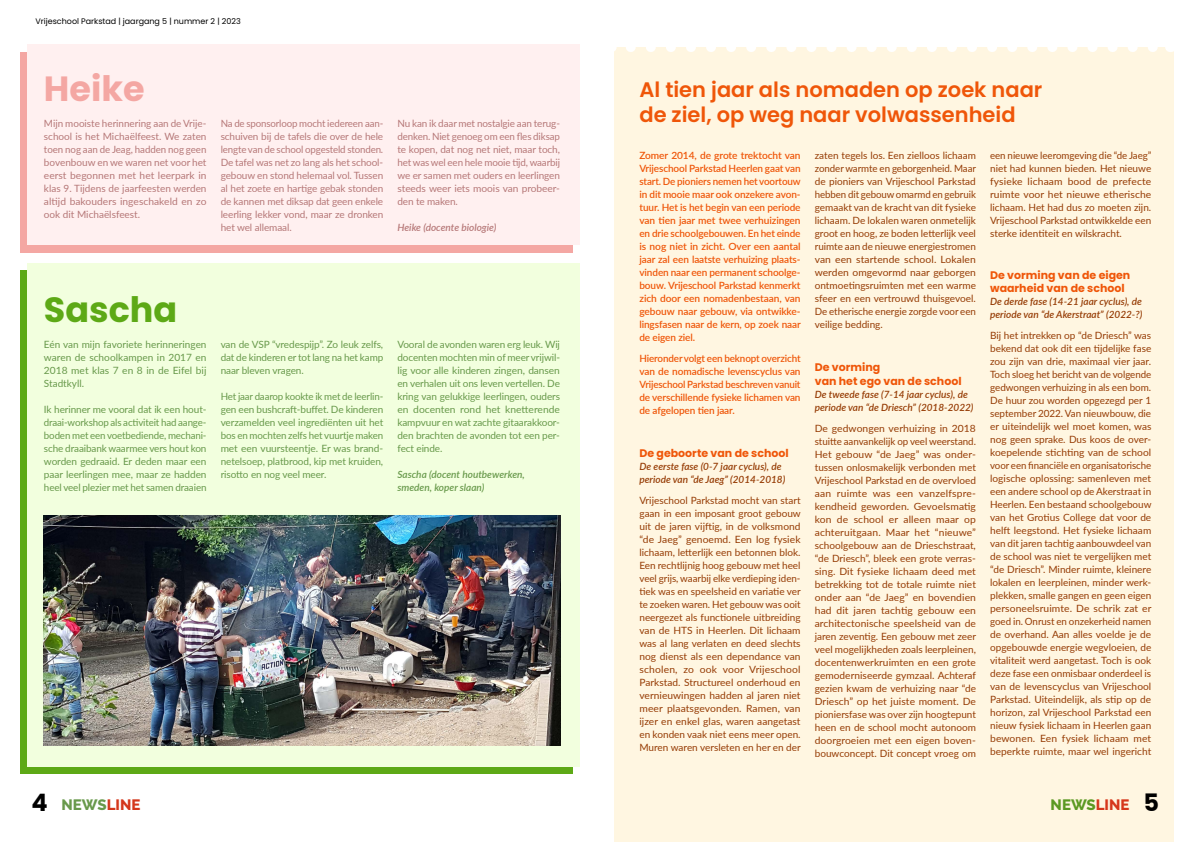
<style>
.page{position:relative;width:1191px;height:842px;background:#fff}
.page>*{position:absolute;margin:0;border:0;box-sizing:border-box;transform-origin:0 0}
.t1{font:700 35px "Poppins";color:#5da916}
.t2{font:700 35px "Poppins";color:#f4a7a3}
.t3{font:600 21px/25px "Poppins";color:#ef5609}
.t4{font:800 15px "Raleway";color:#68994b}
.t5{font:800 15px "Raleway";color:#5c9922}
.t6{font:700 11px/14px "Poppins";color:#ef5609}
.t7{font:10px/13px "Lato";color:#963c05;text-align:justify}
.t8{font:10px/13px "Lato";letter-spacing:-.01em;color:#68994b;text-align:justify}
.t9{font:10px/13px "Lato";letter-spacing:-.01em;color:#b67878;text-align:justify}
.t10{font:600 10px/13px "Lato";letter-spacing:-.01em;color:#ef5609;text-align:justify}
.t11{font:italic 600 10px/13px "Lato";color:#963c05}
.t12{font:italic 600 10px/13px "Lato";color:#68994b}
.t13{font:italic 600 10px "Lato";color:#b67878}
.t14{font:8px "Poppins";color:#000}
.s1{font-family:"Poppins";font-weight:700;font-size:24px;color:#000}
.s2{color:#d4371b}
.s3{color:#d6371b}
</style>
<div class="page">
<div style="left:614px;top:47px;width:560px;height:795px;background:#fff6e1"></div>
<div style="left:20px;top:52px;width:552px;height:200px;background:#f4a7a3"></div>
<div style="left:20px;top:271px;width:552px;height:503px;background:#5da916"></div>
<div style="left:27px;top:45px;width:553px;height:200px;background:#fff0f0"></div>
<div style="left:27px;top:264px;width:553px;height:503px;background:#f2ffde"></div>
<img style="left:44px;top:515px;width:516px;height:231px">
<svg style="left:630px;top:47px;width:528px;height:5px"></svg>
<p class="t14" style="left:35px;top:17px;width:207px">Vrijeschool Parkstad | jaargang 5 | nummer 2 | 2023</p>
<h1 class="t2" style="left:44px;top:68px;width:102px">Heike</h1>
<p class="t9" style="left:44px;top:116px;width:164px">Mijn mooiste herinnering aan de Vrije&shy;school is het Michaëlfeest. We zaten toen nog aan de Jeag, hadden nog geen bovenbouw en we waren net voor het eerst begonnen met het leerpark in klas 9. Tijdens de jaarfeesten werden altijd bakouders ingeschakeld en zo ook dit Michaëlsfeest.</p>
<p class="t9" style="left:221px;top:116px;width:164px">Na de sponsorloop mocht iedereen aan&shy;schuiven bij de tafels die over de hele lengte van de school opgesteld stonden.<br>De tafel was net zo lang als het school&shy;gebouw en stond helemaal vol. Tussen al het zoete en hartige gebak stonden de kannen met diksap dat geen enkele leerling lekker vond, maar ze dronken het wel allemaal.</p>
<p class="t9" style="left:397px;top:116px;width:164px">Nu kan ik daar met nostalgie aan terug&shy;denken. Niet genoeg om een fles diksap te kopen, dat nog net niet, maar toch, het was wel een hele mooie tijd, waarbij we er samen met ouders en leerlingen steeds weer iets moois van probeer&shy;den te maken.</p>
<p class="t13" style="left:397px;top:220px;width:100px">Heike (docente biologie)</p>
<h1 class="t1" style="left:44px;top:289px;width:135px">Sascha</h1>
<p class="t8" style="left:44px;top:337px;width:164px">Eén van mijn favoriete herinneringen waren de schoolkampen in 2017 en 2018 met klas 7 en 8 in de Eifel bij Stadtkyll.</p>
<p class="t8" style="left:44px;top:402px;width:164px">Ik herinner me vooral dat ik een hout&shy;draai-workshop als activiteit had aange&shy;boden met een voetbediende, mechani&shy;sche draaibank waarmee vers hout kon worden gedraaid. Er deden maar een paar leerlingen mee, maar ze hadden heel veel plezier met het samen draaien</p>
<p class="t8" style="left:221px;top:337px;width:164px">van de VSP “vredespijp”. Zo leuk zelfs, dat de kinderen er tot lang na het kamp naar bleven vragen.</p>
<p class="t8" style="left:221px;top:389px;width:164px">Het jaar daarop kookte ik met de leerlin&shy;gen een bushcraft-buffet. De kinderen verzamelden veel ingrediënten uit het bos en mochten zelfs het vuurtje maken met een vuursteentje. Er was brand&shy;netelsoep, platbrood, kip met kruiden, risotto en nog veel meer.</p>
<p class="t8" style="left:397px;top:337px;width:164px">Vooral de avonden waren erg leuk. Wij docenten mochten min of meer vrijwil&shy;lig voor alle kinderen zingen, dansen en verhalen uit ons leven vertellen. De kring van gelukkige leerlingen, ouders en docenten rond het knetterende kampvuur en wat zachte gitaarakkoor&shy;den brachten de avonden tot een per&shy;fect einde.</p>
<p class="t12" style="left:397px;top:467px;width:129px">Sascha (docent houtbewerken, smeden, koper slaan)</p>
<h2 class="t3" style="left:639px;top:77px;width:404px">Al tien jaar als nomaden op zoek naar de ziel, op weg naar volwassenheid</h2>
<p class="t10" style="left:639px;top:148px;width:163px">Zomer 2014, de grote trektocht van Vrijeschool Parkstad Heerlen gaat van start. De pioniers nemen het voortouw in dit mooie maar ook onzekere avon&shy;tuur. Het is het begin van een periode van tien jaar met twee verhuizingen en drie schoolgebouwen. En het einde is nog niet in zicht. Over een aantal jaar zal een laatste verhuizing plaats&shy;vinden naar een permanent schoolge&shy;bouw. Vrijeschool Parkstad kenmerkt zich door een nomadenbestaan, van gebouw naar gebouw, via ontwikke&shy;lingsfasen naar de kern, op zoek naar de eigen ziel.</p>
<p class="t10" style="left:639px;top:351px;width:163px">Hieronder volgt een beknopt overzicht van de nomadische levenscyclus van Vrijeschool Parkstad beschreven vanuit de verschillende fysieke lichamen van de afgelopen tien jaar.</p>
<p class="t6" style="left:639px;top:446px;width:151px">De geboorte van de school</p>
<p class="t11" style="left:639px;top:459px;width:147px">De eerste fase (0-7 jaar cyclus), de periode van “de Jaeg” (2014-2018)</p>
<p class="t7" style="left:639px;top:493px;width:163px">Vrijeschool Parkstad mocht van start gaan in een imposant groot gebouw uit de jaren vijftig, in de volksmond “de Jaeg” genoemd. Een log fysiek lichaam, letterlijk een betonnen blok.<br>Een rechtlijnig hoog gebouw met heel veel grijs, waarbij elke verdieping iden&shy;tiek was en speelsheid en variatie ver te zoeken waren. Het gebouw was ooit neergezet als functionele uitbreiding van de HTS in Heerlen. Dit lichaam was al lang verlaten en deed slechts nog dienst als een dependance van scholen, zo ook voor Vrijeschool Parkstad. Structureel onderhoud en vernieuwingen hadden al jaren niet meer plaatsgevonden. Ramen, van ijzer en enkel glas, waren aangetast en konden vaak niet eens meer open.<br>Muren waren versleten en her en der</p>
<p class="t7" style="left:814px;top:148px;width:163px">zaten tegels los. Een zielloos lichaam zonder warmte en geborgenheid. Maar de pioniers van Vrijeschool Parkstad hebben dit gebouw omarmd en gebruik gemaakt van de kracht van dit fysieke lichaam. De lokalen waren onmetelijk groot en hoog, ze boden letterlijk veel ruimte aan de nieuwe energiestromen van een startende school. Lokalen werden omgevormd naar geborgen ontmoetingsruimten met een warme sfeer en een vertrouwd thuisgevoel.<br>De etherische energie zorgde voor een veilige bedding.</p>
<p class="t6" style="left:814px;top:360px;width:148px">De vorming<br>van het ego van de school</p>
<p class="t11" style="left:814px;top:387px;width:160px">De tweede fase (7-14 jaar cyclus), de periode van “de Driesch” (2018-2022)</p>
<p class="t7" style="left:814px;top:421px;width:163px">De gedwongen verhuizing in 2018 stuitte aanvankelijk op veel weerstand.<br>Het gebouw “de Jaeg” was onder&shy;tussen onlosmakelijk verbonden met Vrijeschool Parkstad en de overvloed aan ruimte was een vanzelfspre&shy;kendheid geworden. Gevoelsmatig kon de school er alleen maar op achteruitgaan. Maar het “nieuwe” schoolgebouw aan de Drieschstraat, “de Driesch”, bleek een grote verras&shy;sing. Dit fysieke lichaam deed met betrekking tot de totale ruimte niet onder aan “de Jaeg” en bovendien had dit jaren tachtig gebouw een architectonische speelsheid van de jaren zeventig. Een gebouw met zeer veel mogelijkheden zoals leerpleinen, docentenwerkruimten en een grote gemoderniseerde gymzaal. Achteraf gezien kwam de verhuizing naar “de Driesch” op het juiste moment. De pioniersfase was over zijn hoogtepunt heen en de school mocht autonoom doorgroeien met een eigen boven&shy;bouwconcept. Dit concept vroeg om</p>
<p class="t7" style="left:990px;top:148px;width:163px">een nieuwe leeromgeving die “de Jaeg” niet had kunnen bieden. Het nieuwe fysieke lichaam bood de prefecte ruimte voor het nieuwe etherische lichaam. Het had dus zo moeten zijn.<br>Vrijeschool Parkstad ontwikkelde een sterke identiteit en wilskracht.</p>
<p class="t6" style="left:990px;top:269px;width:142px;line-height:13px">De vorming van de eigen waarheid van de school</p>
<p class="t11" style="left:990px;top:294px;width:154px">De derde fase (14-21 jaar cyclus), de periode van “de Akerstraat” (2022-?)</p>
<p class="t7" style="left:990px;top:328px;width:163px">Bij het intrekken op “de Driesch” was bekend dat ook dit een tijdelijke fase zou zijn van drie, maximaal vier jaar.<br>Toch sloeg het bericht van de volgende gedwongen verhuizing in als een bom.<br>De huur zou worden opgezegd per 1 september 2022. Van nieuwbouw, die er uiteindelijk wel moet komen, was nog geen sprake. Dus koos de over&shy;koepelende stichting van de school voor een financiële en organisatorische logische oplossing: samenleven met een andere school op de Akerstraat in Heerlen. Een bestaand schoolgebouw van het Grotius College dat voor de helft leegstond. Het fysieke lichaam van dit jaren tachtig aanbouwdeel van de school was niet te vergelijken met “de Driesch”. Minder ruimte, kleinere lokalen en leerpleinen, minder werk&shy;plekken, smalle gangen en geen eigen personeelsruimte. De schrik zat er goed in. Onrust en onzekerheid namen de overhand. Aan alles voelde je de opgebouwde energie wegvloeien, de vitaliteit werd aangetast. Toch is ook deze fase een onmisbaar onderdeel is van de levenscyclus van Vrijeschool Parkstad. Uiteindelijk, als stip op de horizon, zal Vrijeschool Parkstad een nieuw fysiek lichaam in Heerlen gaan bewonen. Een fysiek lichaam met beperkte ruimte, maar wel ingericht</p>
<h3 class="t4" style="left:32px;top:796px;width:110px"><span class="s1">4</span> NEWS<span class="s2">LINE</span></h3>
<h3 class="t5" style="left:1050px;top:796px;width:110px">NEWS<span class="s3">LINE</span> <span class="s1">5</span></h3>
</div>
